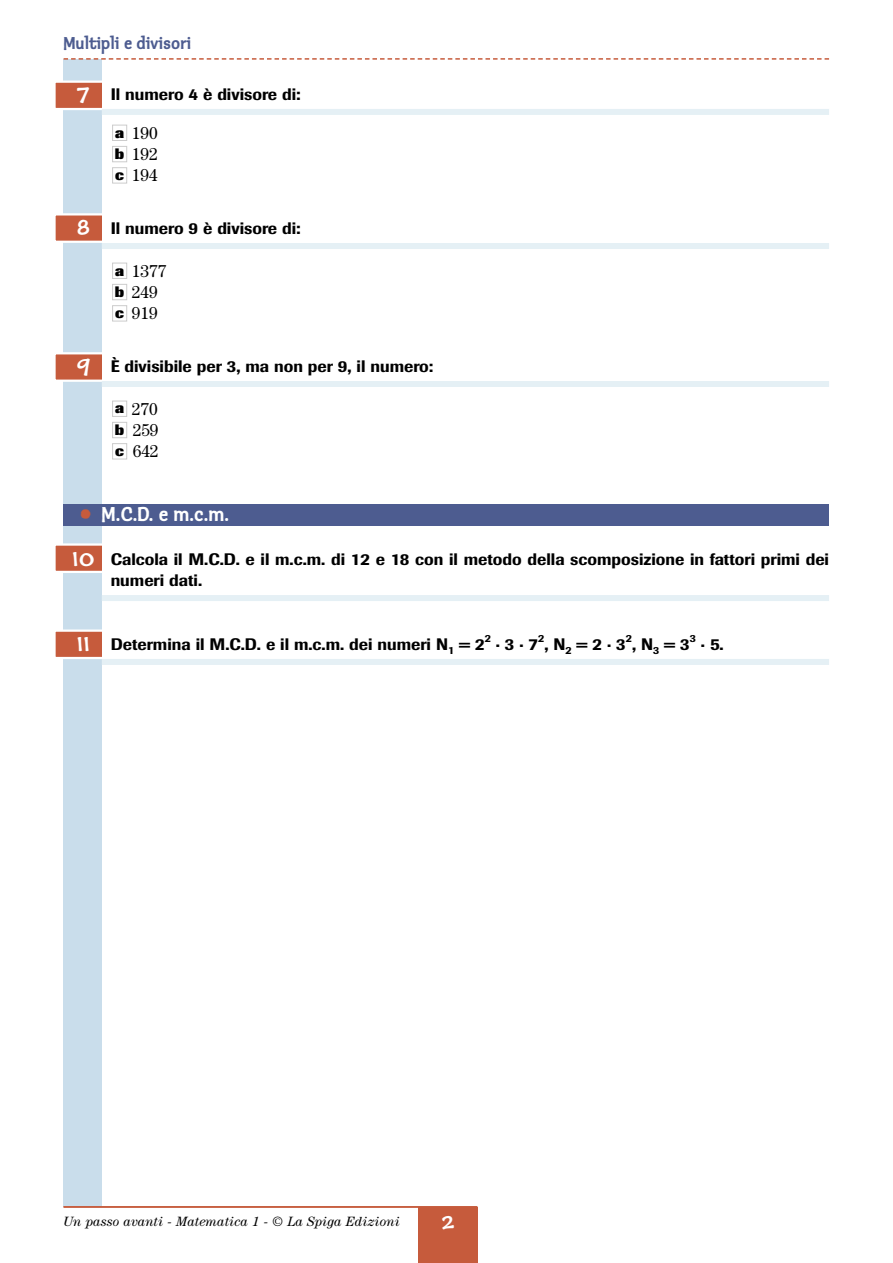
<style>
.page{position:relative;width:893px;height:1263px;background:#fff}
.page>*{position:absolute;margin:0;border:0;box-sizing:border-box;transform-origin:0 0}
.t1{font:21px "Klepto ITC Std";color:#fff}
.t2{font:19.5px "FM Black Cherry Moon BT";color:#fff}
.t3{font:18px "Klepto ITC Std";color:#4d5c90}
.t4{font:17.25px/21.3px "Century";color:#000;text-align:justify}
.t5{font:500 16.5px/21.3px "Imago";color:#000}
.t6{font:800 15px/21.3px "Imago";color:#000;text-align:justify}
.t7{font:italic 13.5px "Century";color:#000}
.t8{font:500 10.8px "Imago";color:#000}
.s1{font-family:"FM Black Cherry Moon BT";font-weight:400;font-size:21px;color:#fff}
.s2{color:#c65b3c}
</style>
<div class="page">
<div style="left:64px;top:59px;width:38px;height:1148px;background:#c9ddeb"></div>
<svg style="left:64px;top:58px;width:765px;height:2px"></svg>
<div style="left:418px;top:1207px;width:59px;height:56px;background:#c65b3c"></div>
<div style="left:56px;top:83px;width:46px;height:25px;background:#c65b3c"></div>
<div style="left:53px;top:81px;width:51px;height:29px;border:2px solid #fff"></div>
<div style="left:56px;top:216px;width:46px;height:25px;background:#c65b3c"></div>
<div style="left:53px;top:213px;width:51px;height:30px;border:2px solid #fff"></div>
<div style="left:56px;top:354px;width:46px;height:26px;background:#c65b3c"></div>
<div style="left:53px;top:352px;width:51px;height:30px;border:2px solid #fff"></div>
<div style="left:56px;top:546px;width:46px;height:25px;background:#c65b3c"></div>
<div style="left:53px;top:543px;width:51px;height:30px;border:2px solid #fff"></div>
<div style="left:56px;top:632px;width:46px;height:25px;background:#c65b3c"></div>
<div style="left:53px;top:630px;width:51px;height:29px;border:2px solid #fff"></div>
<hr style="left:64px;top:1206px;width:413px;height:2px;background:#c65b3c">
<div style="left:64px;top:504px;width:765px;height:22px;background:#4d5c90"></div>
<div style="left:102px;top:109px;width:727px;height:6px;background:#e5f0f5"></div>
<div style="left:102px;top:243px;width:727px;height:6px;background:#e5f0f5"></div>
<div style="left:102px;top:381px;width:727px;height:6px;background:#e5f0f5"></div>
<div style="left:102px;top:595px;width:727px;height:6px;background:#e5f0f5"></div>
<div style="left:102px;top:659px;width:727px;height:6px;background:#e5f0f5"></div>
<div style="left:112px;top:401px;width:15px;height:16px;border:1px solid #ccc"></div>
<div style="left:112px;top:422px;width:15px;height:16px;border:1px solid #ccc"></div>
<div style="left:112px;top:443px;width:15px;height:16px;border:1px solid #ccc"></div>
<div style="left:112px;top:305px;width:15px;height:16px;border:1px solid #ccc"></div>
<div style="left:112px;top:284px;width:15px;height:16px;border:1px solid #ccc"></div>
<div style="left:112px;top:263px;width:15px;height:16px;border:1px solid #ccc"></div>
<div style="left:112px;top:167px;width:15px;height:16px;border:1px solid #ccc"></div>
<div style="left:112px;top:146px;width:15px;height:16px;border:1px solid #ccc"></div>
<div style="left:112px;top:125px;width:15px;height:16px;border:1px solid #ccc"></div>
<p class="t3" style="left:64px;top:35px;width:129px">Multipli e divisori</p>
<p class="t5" style="left:77px;top:85px;width:225px"><span class="s1">7</span> Il numero 4 è divisore di:</p>
<p class="t4" style="left:132px;top:124px;width:27px">190<br>192<br>194</p>
<p class="t5" style="left:76px;top:219px;width:226px"><span class="s1">8</span> Il numero 9 è divisore di:</p>
<p class="t4" style="left:132px;top:262px;width:36px;text-align:left">1377<br>249<br>919</p>
<p class="t5" style="left:76px;top:357px;width:358px"><span class="s1">9</span> È divisibile per 3, ma non per 9, il numero:</p>
<p class="t4" style="left:132px;top:400px;width:28px">270<br>259<br>642</p>
<p class="t6" style="left:115px;top:123px;width:11px">a</p>
<p class="t6" style="left:115px;top:144px;width:11px">b</p>
<p class="t6" style="left:115px;top:165px;width:10px">c</p>
<p class="t6" style="left:115px;top:261px;width:11px">a</p>
<p class="t6" style="left:115px;top:282px;width:11px">b</p>
<p class="t6" style="left:115px;top:303px;width:10px">c</p>
<p class="t6" style="left:115px;top:399px;width:11px">a b c</p>
<p class="t1" style="left:81px;top:505px;width:150px"><span class="s2">•</span> M.C.D. e m.c.m.</p>
<p class="t5" style="left:111px;top:550px;width:720px;text-indent:-39px"><span class="s1">10</span> Calcola il M.C.D. e il m.c.m. di 12 e 18 con il metodo della scomposizione in fattori primi dei numeri dati.</p>
<p class="t5" style="left:76px;top:635px;width:410px"><span class="s1">11</span> Determina il M.C.D. e il m.c.m. dei numeri N<sub>1</sub> = 2</p>
<p class="t8" style="left:485px;top:634px;width:8px">2</p>
<p class="t8" style="left:538px;top:634px;width:8px">2</p>
<p class="t8" style="left:626px;top:634px;width:8px">2</p>
<p class="t8" style="left:690px;top:634px;width:8px">3</p>
<p class="t5" style="left:496px;top:635px;width:195px">· 3 · 7 , N<sub>2</sub> = 2 · 3 , N<sub>3</sub> = 3</p>
<p class="t5" style="left:701px;top:635px;width:24px">· 5.</p>
<p class="t7" style="left:64px;top:1217px;width:338px">Un passo avanti - Matematica 1 - © La Spiga Edizioni</p>
<p class="t2" style="left:441px;top:1214px;width:14px">2</p>
</div>
